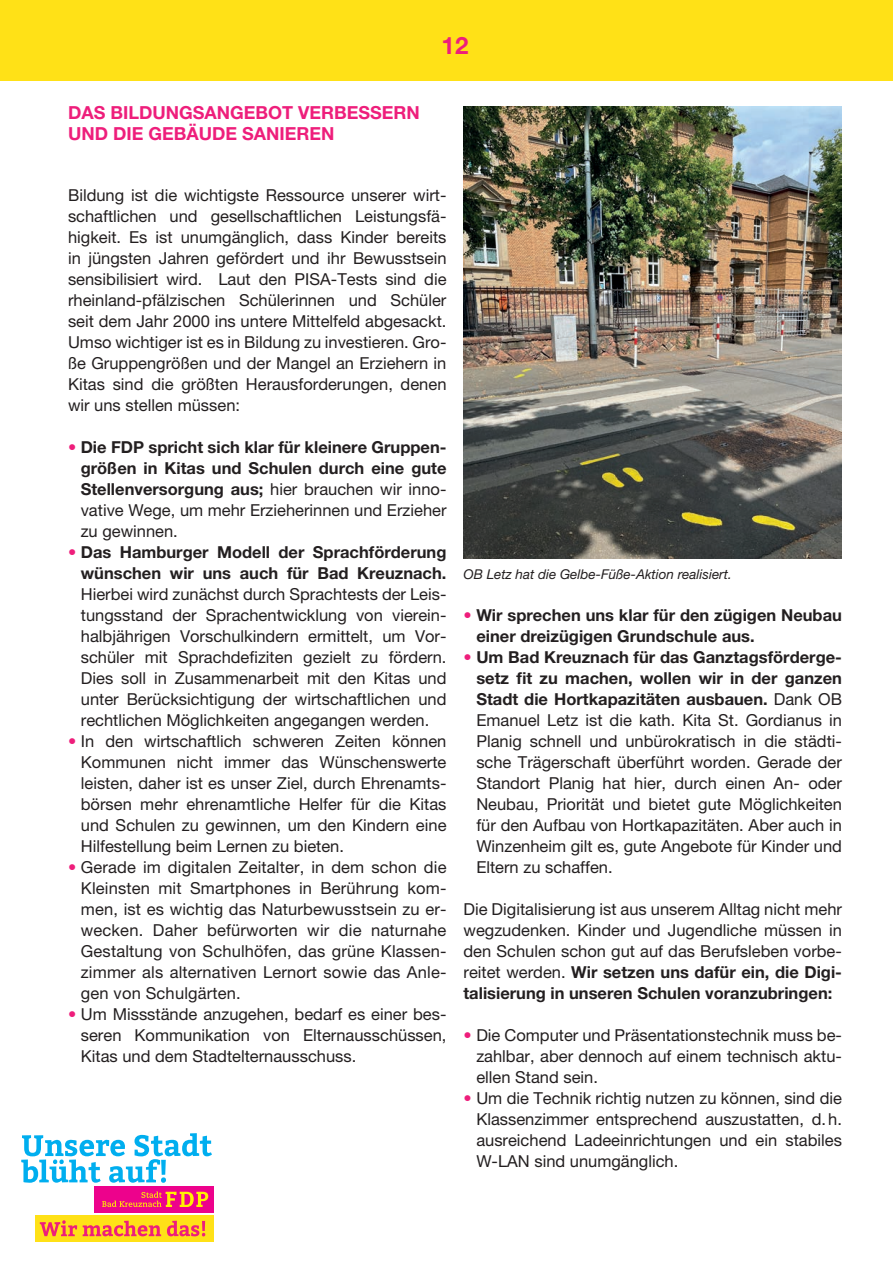
<style>
.page{position:relative;width:893px;height:1263px;background:#fff}
.page>*{position:absolute;margin:0;border:0;box-sizing:border-box;transform-origin:0 0}
.t1{font:700 24px "Helvetica Neue LT Pro";color:#ee1e7b}
.t2{font:700 18px/21px "Helvetica Neue LT Pro";color:#ee1e7b}
.t3{font:16.5px/21px "Helvetica Neue LT Pro";color:#231f20;text-align:justify}
.t4{font:700 16.5px/21px "Helvetica Neue LT Pro";color:#231f20;text-align:justify}
.t5{font:italic 13.5px "Helvetica Neue LT Pro";color:#231f20}
.s1{font-weight:400;color:#ee1e7b}
.s2{font-weight:400}
.s3{color:#ee1e7b}
.s4{font-weight:700}
</style>
<div class="page">
<div style="left:0;top:0;width:893px;height:81px;background:#ffe117"></div>
<div style="left:35px;top:1215px;width:179px;height:27px;background:#ffe117"></div>
<svg style="left:40px;top:1220px;width:37px;height:16px"></svg>
<svg style="left:83px;top:1221px;width:78px;height:15px"></svg>
<svg style="left:167px;top:1221px;width:38px;height:15px"></svg>
<svg style="left:21px;top:1133px;width:191px;height:50px"></svg>
<div style="left:94px;top:1186px;width:120px;height:26px;background:#ed028c"></div>
<svg style="left:102px;top:1191px;width:106px;height:16px"></svg>
<img style="left:463px;top:106px;width:379px;height:452px">
<p class="t2" style="left:68px;top:102px;width:353px">DAS BILDUNGSANGEBOT VERBESSERN<br>UND DIE GEBÄUDE SANIEREN</p>
<h1 class="t1" style="left:442px;top:31px;width:28px">12</h1>
<p class="t3" style="left:68px;top:184px;width:380px;text-align:left">Bildung ist die wichtigste Ressource unserer wirt&shy;schaftlichen und gesellschaftlichen Leistungsfä&shy;higkeit. Es ist unumgänglich, dass Kinder bereits in jüngsten Jahren gefördert und ihr Bewusstsein sensibilisiert wird. Laut den PISA-Tests sind die rheinland-pfälzischen Schülerinnen und Schüler seit dem Jahr 2000 ins untere Mittelfeld abgesackt.<br>Umso wichtiger ist es in Bildung zu investieren. Gro&shy;ße Gruppengrößen und der Mangel an Erziehern in Kitas sind die größten Herausforderungen, denen wir uns stellen müssen:</p>
<p class="t4" style="left:81px;top:436px;width:367px;text-indent:-13px"><span class="s1">•</span> Die FDP spricht sich klar für kleinere Gruppen&shy;größen in Kitas und Schulen durch eine gute Stellenversorgung aus; <span class="s2">hier brauchen wir inno&shy;vative Wege, um mehr Erzieherinnen und Erzieher zu gewinnen.</span></p>
<p class="t4" style="left:68px;top:541px;width:380px;text-align:right"><span class="s1">•</span> Das Hamburger Modell der Sprachförderung wünschen wir uns auch für Bad Kreuznach.</p>
<p class="t3" style="left:81px;top:583px;width:367px;text-align:left">Hierbei wird zunächst durch Sprachtests der Leis&shy;tungsstand der Sprachentwicklung von vierein&shy;halbjährigen Vorschulkindern ermittelt, um Vor&shy;schüler mit Sprachdefiziten gezielt zu fördern.<br>Dies soll in Zusammenarbeit mit den Kitas und unter Berücksichtigung der wirtschaftlichen und rechtlichen Möglichkeiten angegangen werden.</p>
<p class="t3" style="left:81px;top:731px;width:367px;text-indent:-13px"><span class="s3">•</span> In den wirtschaftlich schweren Zeiten können Kommunen nicht immer das Wünschenswerte leisten, daher ist es unser Ziel, durch Ehrenamts&shy;börsen mehr ehrenamtliche Helfer für die Kitas und Schulen zu gewinnen, um den Kindern eine Hilfestellung beim Lernen zu bieten.</p>
<p class="t3" style="left:81px;top:857px;width:367px;text-indent:-13px"><span class="s3">•</span> Gerade im digitalen Zeitalter, in dem schon die Kleinsten mit Smartphones in Berührung kom&shy;men, ist es wichtig das Naturbewusstsein zu er&shy;wecken. Daher befürworten wir die naturnahe Gestaltung von Schulhöfen, das grüne Klassen&shy;zimmer als alternativen Lernort sowie das Anle&shy;gen von Schulgärten.</p>
<p class="t3" style="left:81px;top:1004px;width:367px;text-indent:-13px"><span class="s3">•</span> Um Missstände anzugehen, bedarf es einer bes&shy;seren Kommunikation von Elternausschüssen, Kitas und dem Stadtelternausschuss.</p>
<p class="t5" style="left:463px;top:566px;width:270px">OB Letz hat die Gelbe-Füße-Aktion realisiert.</p>
<p class="t4" style="left:476px;top:604px;width:367px;text-indent:-13px"><span class="s1">•</span> Wir sprechen uns klar für den zügigen Neubau einer dreizügigen Grundschule aus.</p>
<p class="t3" style="left:476px;top:647px;width:367px;text-indent:-13px"><span class="s3">•</span> <span class="s4">Um Bad Kreuznach für das Ganztagsförderge&shy;setz fit zu machen, wollen wir in der ganzen Stadt die Hortkapazitäten ausbauen.</span> Dank OB Emanuel Letz ist die kath. Kita St. Gordianus in Planig schnell und unbürokratisch in die städti&shy;sche Trägerschaft überführt worden. Gerade der Standort Planig hat hier, durch einen An- oder Neubau, Priorität und bietet gute Möglichkeiten für den Aufbau von Hortkapazitäten. Aber auch in Winzenheim gilt es, gute Angebote für Kinder und Eltern zu schaffen.</p>
<p class="t3" style="left:463px;top:899px;width:380px">Die Digitalisierung ist aus unserem Alltag nicht mehr wegzudenken. Kinder und Jugendliche müssen in den Schulen schon gut auf das Berufsleben vorbe&shy;reitet werden. <span class="s4">Wir setzen uns dafür ein, die Digi&shy;talisierung in unseren Schulen voranzubringen:</span></p>
<p class="t3" style="left:476px;top:1025px;width:367px;text-indent:-13px"><span class="s3">•</span> Die Computer und Präsentationstechnik muss be&shy;zahlbar, aber dennoch auf einem technisch aktu&shy;ellen Stand sein.</p>
<p class="t3" style="left:476px;top:1088px;width:367px;text-align:left;text-indent:-13px"><span class="s3">•</span> Um die Technik richtig nutzen zu können, sind die Klassenzimmer entsprechend auszustatten, d. h. ausreichend Ladeeinrichtungen und ein stabiles W-LAN sind unumgänglich.</p>
</div>
